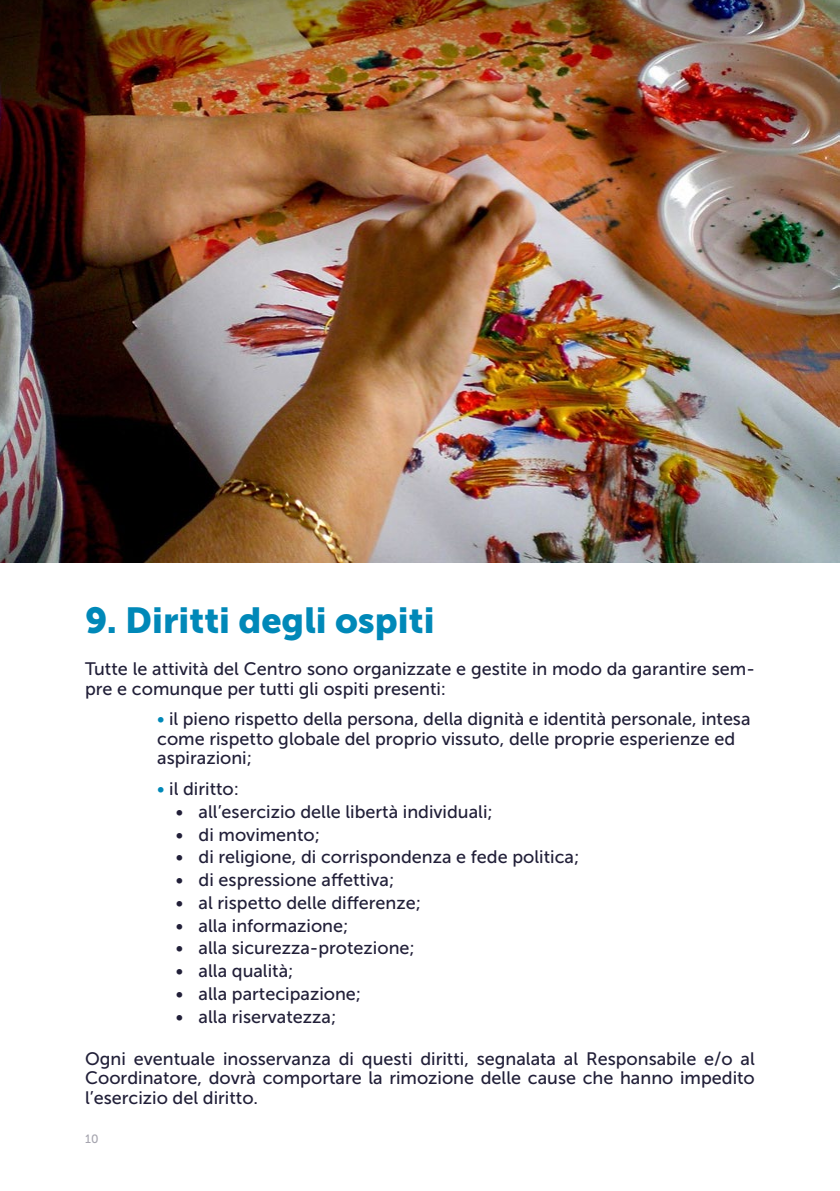
<style>
.page{position:relative;width:840px;height:1191px;background:#fff}
.page>*{position:absolute;margin:0;border:0;box-sizing:border-box;transform-origin:0 0}
.t1{font:36px "Museo Sans 900";color:#0088b8}
.t2{font:18px/19.4px "Museo Sans 500";color:#211f38}
.t3{font:12px "Museo Sans 500";color:#a6a5af}
.s1{color:#0088b8}
</style>
<div class="page">
<img style="left:0;top:0;width:839px;height:563px">
<h1 class="t1" style="left:85px;top:600px;width:351px">9. Diritti degli ospiti</h1>
<p class="t2" style="left:85px;top:659px;width:670px">Tutte le attività del Centro sono organizzate e gestite in modo da garantire sem&shy;pre e comunque per tutti gli ospiti presenti:</p>
<p class="t2" style="left:157px;top:709px;width:594px"><span class="s1">•</span> il pieno rispetto della persona, della dignità e identità personale, intesa come rispetto globale del proprio vissuto, delle proprie esperienze ed aspirazioni;</p>
<p class="t2" style="left:157px;top:779px;width:83px"><span class="s1">•</span> il diritto:</p>
<p class="t2" style="left:176px;top:802px;width:318px">• all’esercizio delle libertà individuali;</p>
<p class="t2" style="left:176px;top:824px;width:146px">• di movimento;</p>
<p class="t2" style="left:176px;top:847px;width:404px">• di religione, di corrispondenza e fede politica;</p>
<p class="t2" style="left:176px;top:870px;width:220px">• di espressione affettiva;</p>
<p class="t2" style="left:176px;top:893px;width:246px">• al rispetto delle differenze;</p>
<p class="t2" style="left:176px;top:915px;width:174px">• alla informazione;</p>
<p class="t2" style="left:176px;top:938px;width:240px">• alla sicurezza-protezione;</p>
<p class="t2" style="left:176px;top:961px;width:119px">• alla qualità;</p>
<p class="t2" style="left:176px;top:984px;width:187px">• alla partecipazione;</p>
<p class="t2" style="left:176px;top:1007px;width:162px">• alla riservatezza;</p>
<p class="t2" style="left:85px;top:1049px;width:671px;text-align:justify">Ogni eventuale inosservanza di questi diritti, segnalata al Responsabile e/o al Coordinatore, dovrà comportare la rimozione delle cause che hanno impedito l’esercizio del diritto.</p>
<p class="t3" style="left:85px;top:1132px;width:15px">10</p>
</div>
